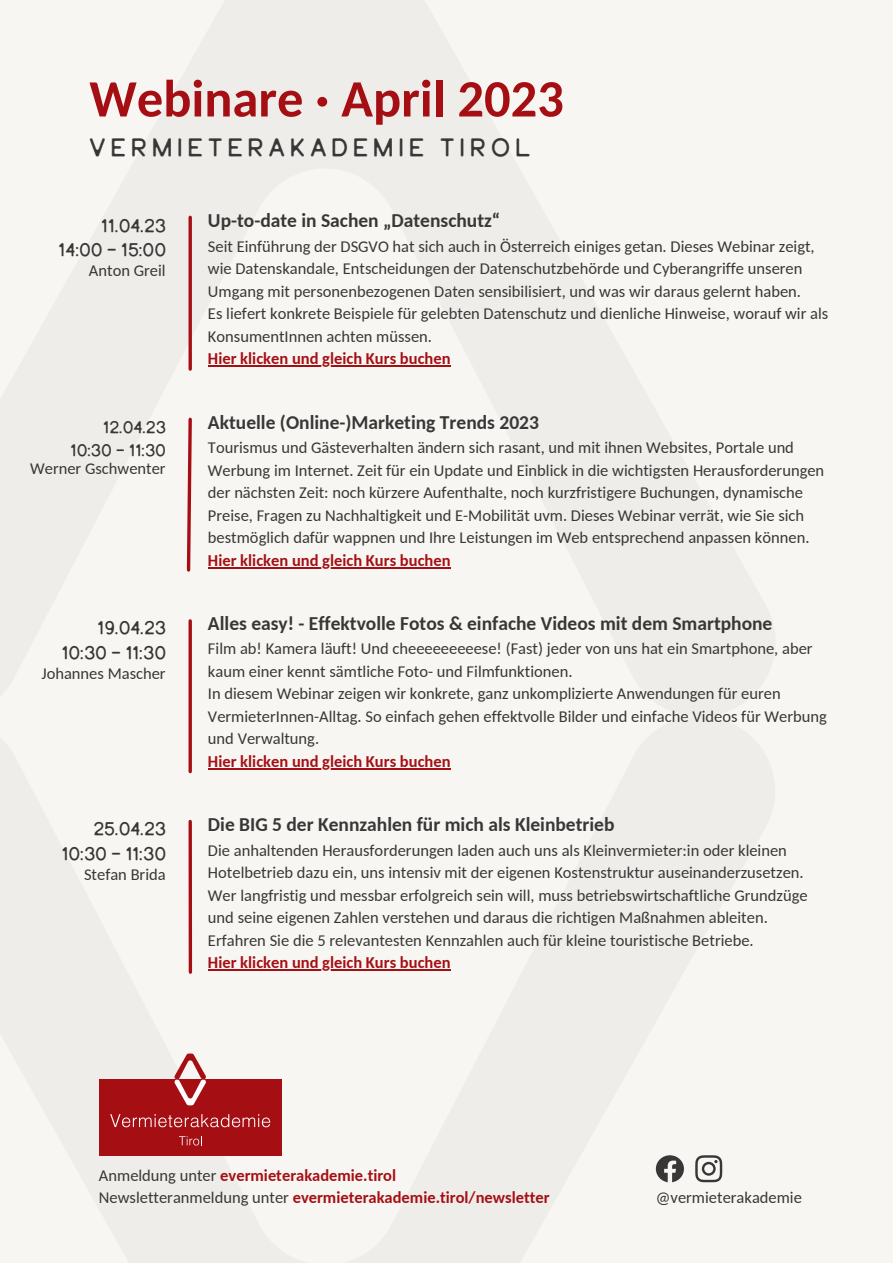
<style>
.page{position:relative;width:893px;height:1264px;background:#fff}
.page>*{position:absolute;margin:0;border:0;box-sizing:border-box;transform-origin:0 0}
.t1{font:700 52.5px "Carlito";color:#a50f14}
.t2{font:24.6px "Grovana Medium Rough";letter-spacing:.18em;color:#373737}
.t3{font:700 19.5px "Carlito";color:#373737}
.t4{font:18px/24.8px "Grovana Medium Rough";color:#373737;text-align:right}
.t5{font:16.5px/22.5px "Carlito";color:#373737}
.t6{font:700 16.5px/22.5px "Carlito";color:#a50f14}
.t7{font:16.5px/22.5px "Grovana Medium Rough";color:#373737;text-align:right}
.s1{font-weight:400;color:#373737}
</style>
<div class="page">
<div style="left:0;top:0;width:892px;height:1262px;background:#f8f6f2"></div>
<svg style="left:186px;top:417px;width:6px;height:155px"></svg>
<hr style="left:208px;top:567px;width:242px;height:1px;background:#a50f14">
<svg style="left:188px;top:821px;width:4px;height:151px"></svg>
<hr style="left:208px;top:969px;width:242px;height:1px;background:#a50f14">
<svg style="left:188px;top:217px;width:4px;height:152px"></svg>
<hr style="left:208px;top:365px;width:242px;height:1px;background:#a50f14">
<svg style="left:188px;top:621px;width:4px;height:150px"></svg>
<hr style="left:208px;top:768px;width:242px;height:1px;background:#a50f14">
<div style="left:99px;top:1079px;width:182px;height:76px;background:#a50f14"></div>
<svg style="left:174px;top:1053px;width:32px;height:52px"></svg>
<svg style="left:110px;top:1114px;width:160px;height:13px"></svg>
<svg style="left:179px;top:1136px;width:23px;height:9px"></svg>
<svg style="left:655px;top:1155px;width:29px;height:27px"></svg>
<svg style="left:695px;top:1155px;width:27px;height:27px"></svg>
<h1 class="t1" style="left:89px;top:77px;width:476px">Webinare · April 2023</h1>
<h2 class="t2" style="left:89px;top:131px;width:442px">VERMIETERAKADEMIE TIROL</h2>
<p class="t4" style="left:58px;top:214px;width:109px">11.04.23<br>14:00 – 15:00</p>
<p class="t5" style="left:89px;top:261px;width:78px">Anton Greil</p>
<p class="t7" style="left:70px;top:417px;width:97px">12.04.23<br>10:30 – 11:30</p>
<p class="t5" style="left:30px;top:458px;width:137px">Werner Gschwenter</p>
<p class="t4" style="left:61px;top:616px;width:106px">19.04.23<br>10:30 – 11:30</p>
<p class="t5" style="left:41px;top:663px;width:126px">Johannes Mascher</p>
<p class="t4" style="left:61px;top:817px;width:106px">25.04.23<br>10:30 – 11:30</p>
<p class="t5" style="left:84px;top:864px;width:83px">Stefan Brida</p>
<p class="t3" style="left:208px;top:212px;width:294px">Up-to-date in Sachen „Datenschutz“</p>
<p class="t5" style="left:208px;top:236px;width:621px">Seit Einführung der DSGVO hat sich auch in Österreich einiges getan. Dieses Webinar zeigt, wie Datenskandale, Entscheidungen der Datenschutzbehörde und Cyberangriffe unseren Umgang mit personenbezogenen Daten sensibilisiert, und was wir daraus gelernt haben.<br>Es liefert konkrete Beispiele für gelebten Datenschutz und dienliche Hinweise, worauf wir als KonsumentInnen achten müssen.</p>
<p class="t6" style="left:208px;top:349px;width:244px">Hier klicken und gleich Kurs buchen</p>
<p class="t3" style="left:208px;top:414px;width:332px">Aktuelle (Online-)Marketing Trends 2023</p>
<p class="t5" style="left:208px;top:438px;width:617px">Tourismus und Gästeverhalten ändern sich rasant, und mit ihnen Websites, Portale und Werbung im Internet. Zeit für ein Update und Einblick in die wichtigsten Herausforderungen der nächsten Zeit: noch kürzere Aufenthalte, noch kurzfristigere Buchungen, dynamische Preise, Fragen zu Nachhaltigkeit und E-Mobilität uvm. Dieses Webinar verrät, wie Sie sich bestmöglich dafür wappnen und Ihre Leistungen im Web entsprechend anpassen können.</p>
<p class="t6" style="left:208px;top:550px;width:244px">Hier klicken und gleich Kurs buchen</p>
<p class="t3" style="left:208px;top:615px;width:566px">Alles easy! - Effektvolle Fotos &amp; einfache Videos mit dem Smartphone</p>
<p class="t5" style="left:208px;top:639px;width:620px">Film ab! Kamera läuft! Und cheeeeeeeeese! (Fast) jeder von uns hat ein Smartphone, aber kaum einer kennt sämtliche Foto- und Filmfunktionen.<br>In diesem Webinar zeigen wir konkrete, ganz unkomplizierte Anwendungen für euren VermieterInnen-Alltag. So einfach gehen effektvolle Bilder und einfache Videos für Werbung und Verwaltung.</p>
<p class="t6" style="left:208px;top:751px;width:244px">Hier klicken und gleich Kurs buchen</p>
<p class="t3" style="left:208px;top:816px;width:408px">Die BIG 5 der Kennzahlen für mich als Kleinbetrieb</p>
<p class="t5" style="left:208px;top:840px;width:601px">Die anhaltenden Herausforderungen laden auch uns als Kleinvermieter:in oder kleinen Hotelbetrieb dazu ein, uns intensiv mit der eigenen Kostenstruktur auseinanderzusetzen.<br>Wer langfristig und messbar erfolgreich sein will, muss betriebswirtschaftliche Grundzüge und seine eigenen Zahlen verstehen und daraus die richtigen Maßnahmen ableiten.<br>Erfahren Sie die 5 relevantesten Kennzahlen auch für kleine touristische Betriebe.</p>
<p class="t6" style="left:208px;top:952px;width:244px">Hier klicken und gleich Kurs buchen</p>
<p class="t6" style="left:99px;top:1165px;width:452px"><span class="s1">Anmeldung unter</span> evermieterakademie.tirol<br><span class="s1">Newsletteranmeldung unter</span> evermieterakademie.tirol/newsletter</p>
<p class="t5" style="left:655px;top:1187px;width:147px">@vermieterakademie</p>
</div>
